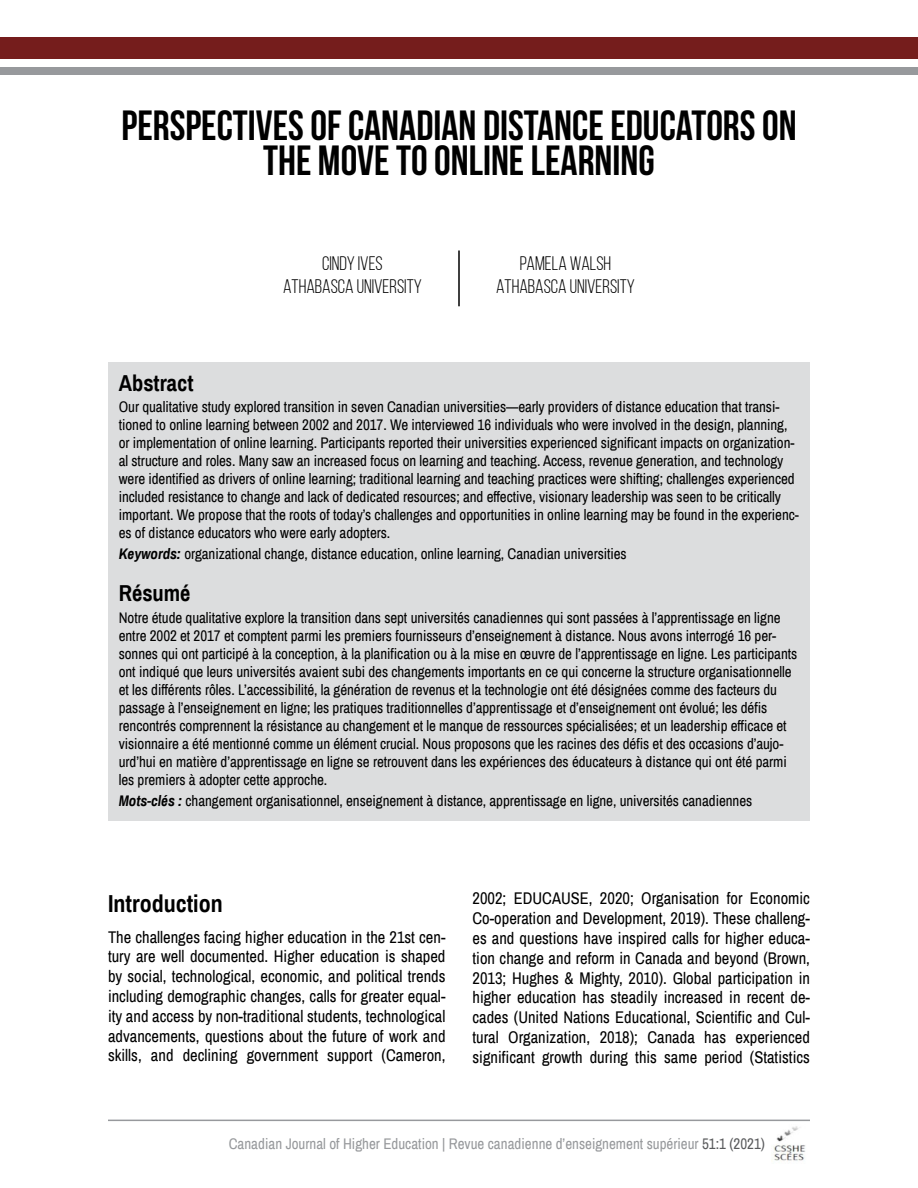
<style>
.page{position:relative;width:918px;height:1188px;background:#fff}
.page>*{position:absolute;margin:0;border:0;box-sizing:border-box;transform-origin:0 0}
.t1{font:700 42px/36px "Bebas Neue";color:#000;text-align:center}
.t2{font:700 24px "Archivo Narrow";color:#000}
.t3{font:700 22.5px "Archivo Narrow";color:#000}
.t4{font:19.5px/23.4px "Bebas Neue";color:#000;text-align:center}
.t5{font:16.5px/19.8px "Archivo Narrow";color:#000;text-align:justify}
.t6{font:15px/18px "Archivo Narrow";letter-spacing:-.005em;color:#000}
.t7{font:15px "Archivo Narrow";color:#97999c}
.s1{font-weight:700;font-style:italic}
.s2{color:#5a5b5d}
</style>
<div class="page">
<hr style="left:108px;top:1120px;width:702px;height:1px;background:#97999c">
<div style="left:0;top:38px;width:918px;height:21px;background:#751d1c"></div>
<div style="left:0;top:67px;width:918px;height:7px;background:#97999c"></div>
<img style="left:773px;top:1126px;width:33px;height:35px">
<div style="left:108px;top:362px;width:702px;height:459px;background:#dcddde"></div>
<hr style="left:458px;top:250px;width:2px;height:56px;background:#000">
<h1 class="t1" style="left:121px;top:106px;width:677px">PERSPECTIVES OF CANADIAN DISTANCE EDUCATORS ON<br>THE MOVE TO ONLINE LEARNING</h1>
<h3 class="t4" style="left:283px;top:251px;width:140px">CINDY IVES<br>ATHABASCA UNIVERSITY</h3>
<h3 class="t4" style="left:496px;top:251px;width:140px">PAMELA WALSH<br>ATHABASCA UNIVERSITY</h3>
<h3 class="t3" style="left:119px;top:367px;width:76px">Abstract</h3>
<p class="t6" style="left:119px;top:397px;width:682px">Our qualitative study explored transition in seven Canadian universities—early providers of distance education that transi&shy;tioned to online learning between 2002 and 2017. We interviewed 16 individuals who were involved in the design, planning, or implementation of online learning. Participants reported their universities experienced significant impacts on organization&shy;al structure and roles. Many saw an increased focus on learning and teaching. Access, revenue generation, and technology were identified as drivers of online learning; traditional learning and teaching practices were shifting; challenges experienced included resistance to change and lack of dedicated resources; and effective, visionary leadership was seen to be critically important. We propose that the roots of today’s challenges and opportunities in online learning may be found in the experienc&shy;es of distance educators who were early adopters.</p>
<p class="t6" style="left:119px;top:544px;width:509px"><span class="s1">Keywords:</span> organizational change, distance education, online learning, Canadian universities</p>
<h3 class="t3" style="left:119px;top:577px;width:73px">Résumé</h3>
<p class="t6" style="left:119px;top:608px;width:680px">Notre étude qualitative explore la transition dans sept universités canadiennes qui sont passées à l’apprentissage en ligne entre 2002 et 2017 et comptent parmi les premiers fournisseurs d’enseignement à distance. Nous avons interrogé 16 per&shy;sonnes qui ont participé à la conception, à la planification ou à la mise en œuvre de l’apprentissage en ligne. Les participants ont indiqué que leurs universités avaient subi des changements importants en ce qui concerne la structure organisationnelle et les différents rôles. L’accessibilité, la génération de revenus et la technologie ont été désignées comme des facteurs du passage à l’enseignement en ligne; les pratiques traditionnelles d’apprentissage et d’enseignement ont évolué; les défis rencontrés comprennent la résistance au changement et le manque de ressources spécialisées; et un leadership efficace et visionnaire a été mentionné comme un élément crucial. Nous proposons que les racines des défis et des occasions d’aujo&shy;urd’hui en matière d’apprentissage en ligne se retrouvent dans les expériences des éducateurs à distance qui ont été parmi les premiers à adopter cette approche.</p>
<p class="t6" style="left:119px;top:791px;width:635px"><span class="s1">Mots-clés :</span> changement organisationnel, enseignement à distance, apprentissage en ligne, universités canadiennes</p>
<h2 class="t2" style="left:108px;top:887px;width:116px">Introduction</h2>
<p class="t5" style="left:108px;top:926px;width:339px">The challenges facing higher education in the 21st cen&shy;tury are well documented. Higher education is shaped by social, technological, economic, and political trends including demographic changes, calls for greater equal&shy;ity and access by non-traditional students, technological advancements, questions about the future of work and skills, and declining government support (Cameron,</p>
<p class="t5" style="left:473px;top:888px;width:339px">2002; EDUCAUSE, 2020; Organisation for Economic Co-operation and Development, 2019). These challeng&shy;es and questions have inspired calls for higher educa&shy;tion change and reform in Canada and beyond (Brown, 2013; Hughes &amp; Mighty, 2010). Global participation in higher education has steadily increased in recent de&shy;cades (United Nations Educational, Scientific and Cul&shy;tural Organization, 2018); Canada has experienced significant growth during this same period (Statistics</p>
<p class="t7" style="left:229px;top:1133px;width:538px">Canadian Journal of Higher Education | Revue canadienne d’enseignement supérieur <span class="s2">51:1 (2021)</span></p>
</div>
